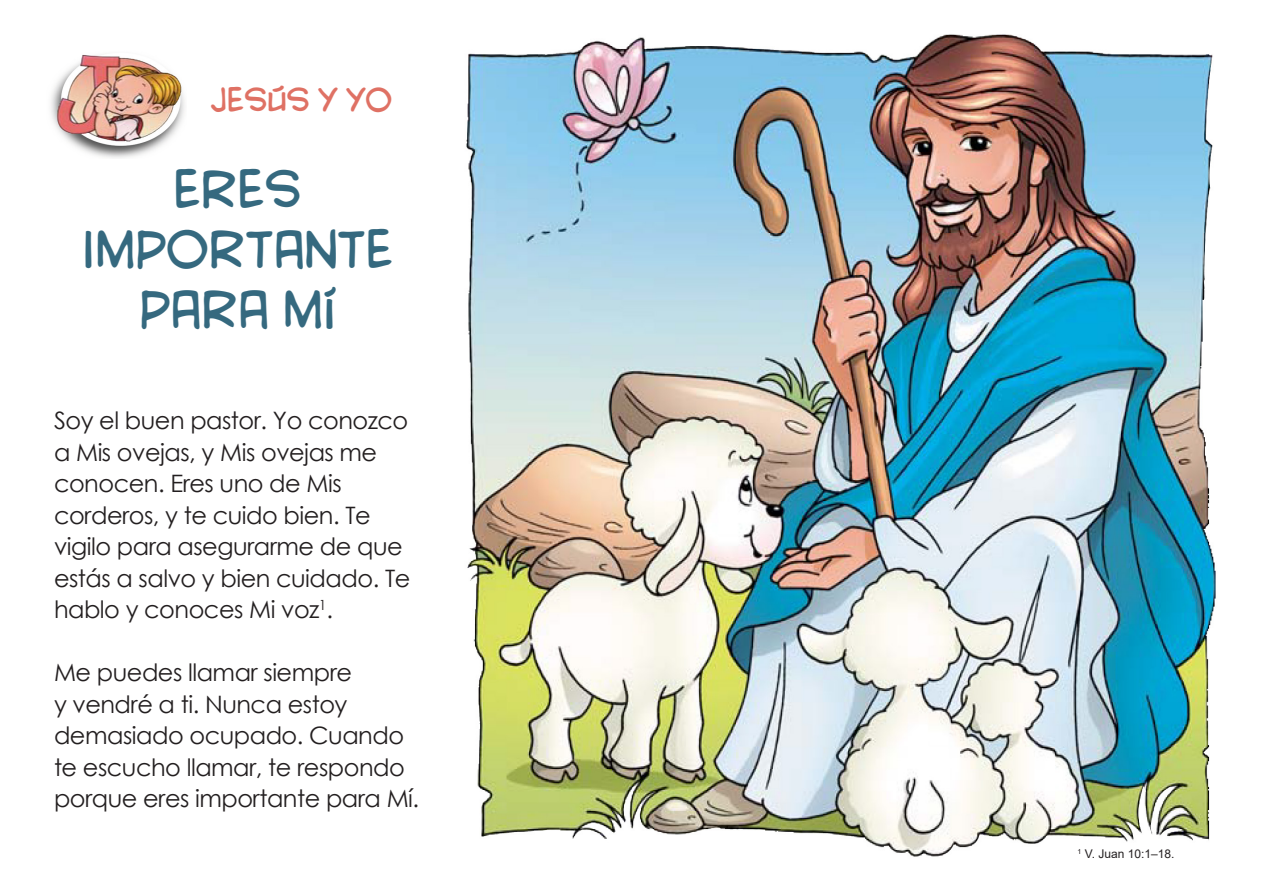
<style>
.page{position:relative;width:1263px;height:893px;background:#fff}
.page>*{position:absolute;margin:0;border:0;box-sizing:border-box;transform-origin:0 0}
.t1{font:45px/60px "CC Yada Yada Yada Int";color:#35697f;text-align:center}
.t2{font:28.5px "CC Yada Yada Yada Int";color:#df7164}
.t3{font:24px/31.5px "Century Gothic";letter-spacing:-.02em;color:#231f20}
.t4{font:12px "Arial";color:#231f20}
</style>
<div class="page">
<img style="left:466px;top:34px;width:750px;height:823px">
<img style="left:51px;top:55px;width:134px;height:103px">
<p class="t2" style="left:210px;top:84px;width:184px">JESÚS Y YO</p>
<p class="t1" style="left:82px;top:164px;width:313px">ERES<br>IMPORTANTE<br>PARA MÍ</p>
<p class="t3" style="left:54px;top:405px;width:358px">Soy el buen pastor. Yo conozco a Mis ovejas, y Mis ovejas me conocen. Eres uno de Mis corderos, y te cuido bien. Te vigilo para asegurarme de que estás a salvo y bien cuidado. Te hablo y conoces Mi voz<sup>1</sup>.</p>
<p class="t3" style="left:54px;top:657px;width:367px">Me puedes llamar siempre<br>y vendré a ti. Nunca estoy demasiado ocupado. Cuando te escucho llamar, te respondo porque eres importante para Mí.</p>
<p class="t4" style="left:1078px;top:846px;width:98px"><sup>1</sup> V. Juan 10:1–18.</p>
</div>
